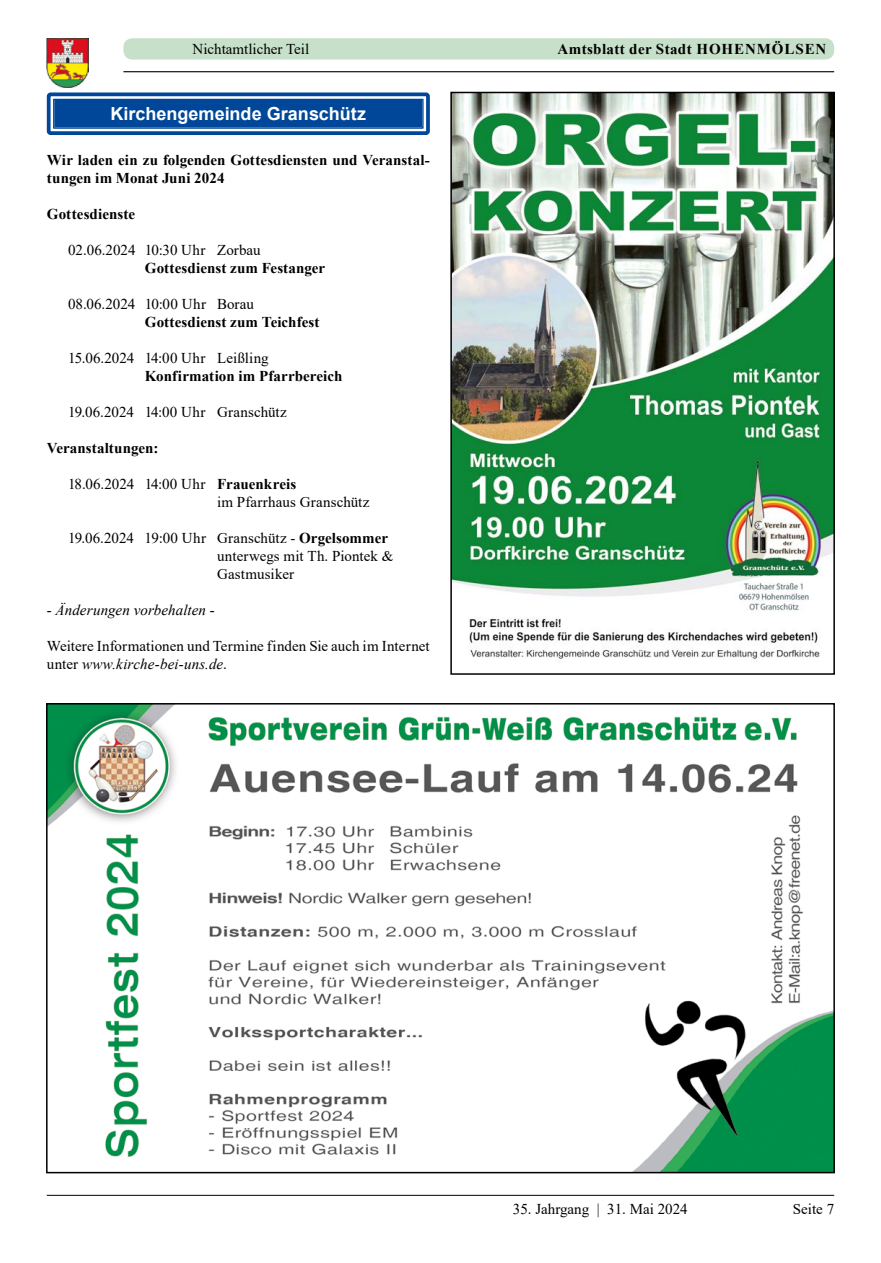
<style>
.page{position:relative;width:881px;height:1263px;background:#fff}
.page>*{position:absolute;margin:0;border:0;box-sizing:border-box;transform-origin:0 0}
.t1{font:700 18px "Arial";color:#fff}
.t2{font:15px/18px "Times New Roman";color:#000}
.t3{font:700 15px/18px "Times New Roman";letter-spacing:.005em;color:#000}
.t4{font:700 15px "Times New Roman";letter-spacing:.025em;color:#000}
.t5{font:italic 15px "Times New Roman";letter-spacing:.005em;color:#000}
.s1{font-weight:700}
.s2{font-style:italic}
</style>
<div class="page">
<div style="left:123px;top:38px;width:710px;height:22px;background:#c7e0c9;border-radius:9px"></div>
<img style="left:47px;top:38px;width:42px;height:49px">
<hr style="left:47px;top:1195px;width:786px;height:1px;background:#000">
<hr style="left:123px;top:71px;width:710px;height:1px;background:#000">
<div style="left:47px;top:92px;width:382px;height:43px;background:#004799;border:8px solid #fff"></div>
<div style="left:47px;top:92px;width:382px;height:43px;border:4px solid #004799;border-radius:2px"></div>
<div style="left:53px;top:99px;width:370px;height:30px;border:1px solid #004799"></div>
<img style="left:453px;top:95px;width:378px;height:566px">
<div style="left:450px;top:92px;width:384px;height:583px;border:2px solid #000"></div>
<img style="left:49px;top:706px;width:782px;height:464px">
<div style="left:46px;top:703px;width:788px;height:470px;border:2px solid #000"></div>
<p class="t2" style="left:192px;top:40px;width:118px">Nichtamtlicher Teil</p>
<p class="t4" style="left:557px;top:38px;width:270px">Amtsblatt der Stadt Hohenmöls en</p>
<p class="t1" style="left:110px;top:101px;width:257px">Kirchengemeinde Granschütz</p>
<p class="t3" style="left:47px;top:150px;width:384px">Wir laden ein zu folgenden Gottesdiensten und Veranstal&shy;tungen im Monat Juni 2024</p>
<p class="t3" style="left:47px;top:204px;width:90px">Gottesdienste</p>
<p class="t2" style="left:68px;top:240px;width:194px">02.06.2024 10:30 Uhr Zorbau</p>
<p class="t3" style="left:145px;top:258px;width:182px">Gottesdienst zum Festanger</p>
<p class="t2" style="left:68px;top:294px;width:187px">08.06.2024 10:00 Uhr Borau</p>
<p class="t3" style="left:145px;top:312px;width:176px">Gottesdienst zum Teichfest</p>
<p class="t2" style="left:68px;top:348px;width:202px">15.06.2024 14:00 Uhr Leißling</p>
<p class="t3" style="left:145px;top:366px;width:199px">Konfirmation im Pfarrbereich</p>
<p class="t2" style="left:68px;top:402px;width:220px">19.06.2024 14:00 Uhr Granschütz</p>
<p class="t3" style="left:47px;top:438px;width:113px">Veranstaltungen:</p>
<p class="t2" style="left:217px;top:474px;width:154px;text-indent:-149px">18.06.2024 14:00 Uhr <span class="s1">Frauenkreis<br></span>im Pfarrhaus Granschütz</p>
<p class="t2" style="left:217px;top:528px;width:178px;text-indent:-149px">19.06.2024 19:00 Uhr Granschütz - <span class="s1">Orgelsommer </span>unterwegs mit Th. Piontek &amp;<br>Gastmusiker</p>
<p class="t5" style="left:47px;top:599px;width:169px">- Änderungen vorbehalten -</p>
<p class="t2" style="left:47px;top:636px;width:384px">Weitere Informationen und Termine finden Sie auch im Internet unter <span class="s2">www.kirche-bei-uns.de</span>.</p>
<p class="t2" style="left:512px;top:1199px;width:176px">35. Jahrgang | 31. Mai 2024</p>
<p class="t2" style="left:792px;top:1199px;width:43px">Seite 7</p>
</div>
